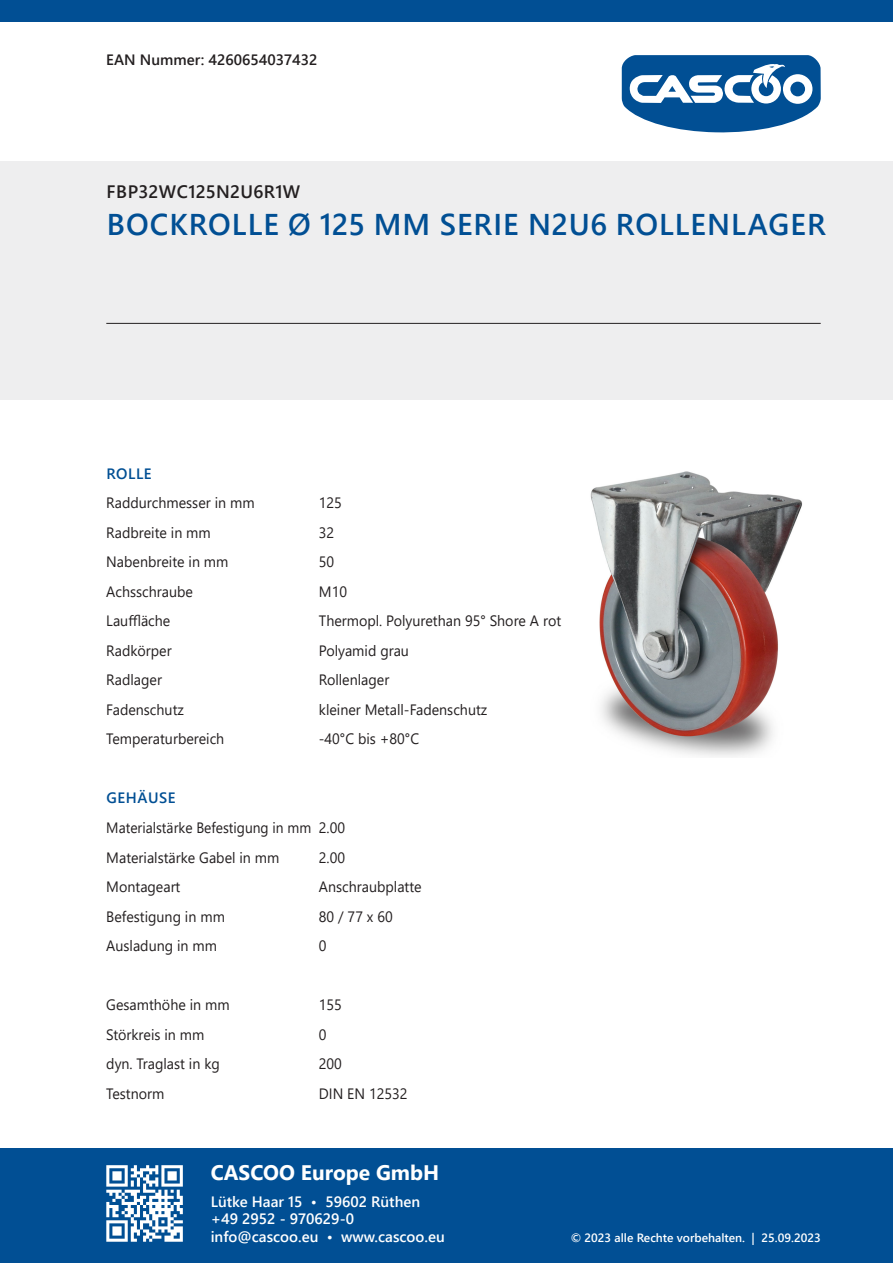
<style>
.page{position:relative;width:893px;height:1263px;background:#fff}
.page>*{position:absolute;margin:0;border:0;box-sizing:border-box;transform-origin:0 0}
.t1{font:600 30px "Segoe UI";letter-spacing:.035em;color:#014f94}
.t2{font:700 21px "Segoe UI";color:#fff}
.t3{font:600 18px "Segoe UI";letter-spacing:.02em;color:#231f20}
.t4{font:15px "Segoe UI";color:#231f20;scale:.95 1}
.t5{font:600 15px/17.5px "Segoe UI";color:#fff}
.t6{font:15px/29.5px "Segoe UI";color:#231f20;scale:.92 1}
.t7{font:600 15px "Segoe UI";color:#231f20}
.t8{font:600 15px "Segoe UI";letter-spacing:.035em;color:#014f94}
.t9{font:600 12px "Segoe UI";color:#fff}
</style>
<div class="page">
<img style="left:590px;top:471px;width:213px;height:286px">
<svg style="left:622px;top:55px;width:199px;height:78px"></svg>
<div style="left:0;top:162px;width:893px;height:238px;background:#eeeeef"></div>
<div style="left:0;top:1148px;width:893px;height:115px;background:#014f94"></div>
<div style="left:0;top:0;width:893px;height:21px;background:#014f94"></div>
<svg style="left:106px;top:1165px;width:77px;height:77px"></svg>
<hr style="left:106px;top:323px;width:715px;height:1px;background:#231f20">
<p class="t7" style="left:106px;top:45px;width:213px">EAN Nummer: 4260654037432</p>
<p class="t3" style="left:107px;top:175px;width:195px">FBP32WC125N2U6R1W</p>
<h1 class="t1" style="left:107px;top:196px;width:720px">BOCKROLLE Ø 125 MM SERIE N2U6 ROLLENLAGER</h1>
<p class="t8" style="left:107px;top:459px;width:47px">ROLLE</p>
<p class="t4" style="left:106px;top:489px;width:158px">Raddurchmesser in mm</p>
<p class="t4" style="left:319px;top:489px;width:26px">125</p>
<p class="t4" style="left:106px;top:518px;width:112px">Radbreite in mm</p>
<p class="t4" style="left:319px;top:518px;width:18px">32</p>
<p class="t4" style="left:106px;top:548px;width:130px">Nabenbreite in mm</p>
<p class="t4" style="left:319px;top:548px;width:18px">50</p>
<p class="t4" style="left:106px;top:577px;width:93px">Achsschraube</p>
<p class="t4" style="left:319px;top:577px;width:31px">M10</p>
<p class="t4" style="left:106px;top:607px;width:69px">Lauffläche</p>
<p class="t4" style="left:319px;top:607px;width:257px">Thermopl. Polyurethan 95° Shore A rot</p>
<p class="t4" style="left:106px;top:636px;width:70px">Radkörper</p>
<p class="t4" style="left:319px;top:636px;width:96px">Polyamid grau</p>
<p class="t4" style="left:106px;top:666px;width:60px">Radlager</p>
<p class="t4" style="left:319px;top:666px;width:76px">Rollenlager</p>
<p class="t4" style="left:106px;top:695px;width:83px">Fadenschutz</p>
<p class="t4" style="left:319px;top:695px;width:179px">kleiner Metall-Fadenschutz</p>
<p class="t4" style="left:106px;top:725px;width:126px">Temperaturbereich</p>
<p class="t4" style="left:319px;top:725px;width:107px">-40°C bis +80°C</p>
<p class="t8" style="left:107px;top:784px;width:70px">GEHÄUSE</p>
<p class="t6" style="left:106px;top:811px;width:261px">Materialstärke Befestigung in mm 2.00<br>Materialstärke Gabel in mm</p>
<p class="t4" style="left:319px;top:843px;width:29px">2.00</p>
<p class="t4" style="left:106px;top:872px;width:80px">Montageart</p>
<p class="t4" style="left:319px;top:872px;width:110px">Anschraubplatte</p>
<p class="t4" style="left:106px;top:902px;width:126px">Befestigung in mm</p>
<p class="t4" style="left:319px;top:902px;width:79px">80/77x60</p>
<p class="t4" style="left:106px;top:931px;width:118px">Ausladung in mm</p>
<p class="t4" style="left:319px;top:931px;width:10px">0</p>
<p class="t4" style="left:106px;top:990px;width:131px">Gesamthöhe in mm</p>
<p class="t4" style="left:319px;top:990px;width:26px">155</p>
<p class="t4" style="left:106px;top:1020px;width:105px">Störkreis in mm</p>
<p class="t4" style="left:319px;top:1020px;width:10px">0</p>
<p class="t4" style="left:106px;top:1049px;width:121px">dyn. Traglast in kg</p>
<p class="t4" style="left:319px;top:1049px;width:26px">200</p>
<p class="t4" style="left:106px;top:1079px;width:63px">Testnorm</p>
<p class="t4" style="left:319px;top:1079px;width:95px">DIN EN 12532</p>
<h2 class="t2" style="left:211px;top:1153px;width:230px">CASCOO Europe GmbH</h2>
<p class="t5" style="left:211px;top:1191px;width:236px">Lütke Haar 15 • 59602 Rüthen +49 2952 - 970629-0 info@cascoo.eu • www.cascoo.eu</p>
<p class="t9" style="left:571px;top:1226px;width:251px">© 2023 alle Rechte vorbehalten. | 25.09.2023</p>
</div>
